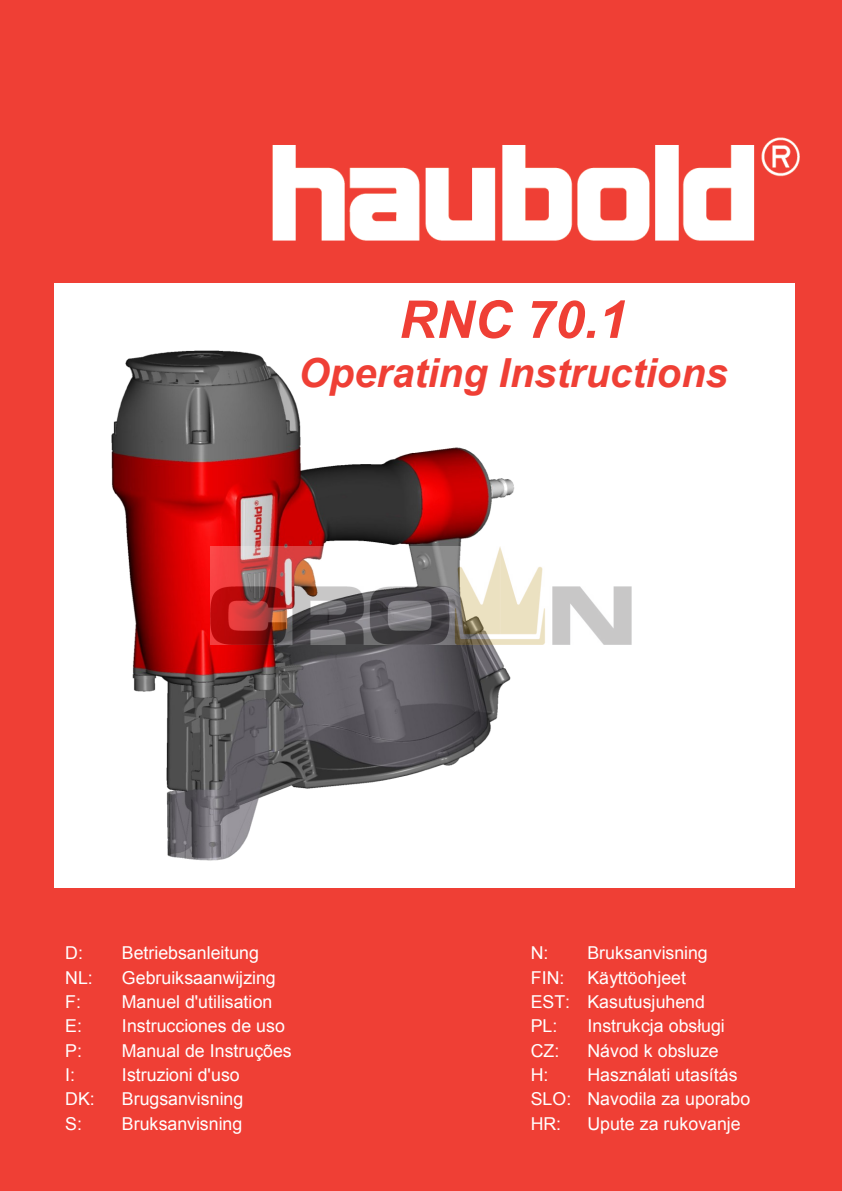
<style>
.page{position:relative;width:842px;height:1191px;background:#fff}
.page>*{position:absolute;margin:0;border:0;box-sizing:border-box;transform-origin:0 0}
.t1{font:italic 700 52px "Arial";color:#ef3f35}
.t2{font:italic 700 40px "Arial";color:#ef3f35}
.t3{font:17.8px "Arial";color:#fff}
</style>
<div class="page">
<div style="left:0;top:0;width:842px;height:1190px;background:#ef3f35"></div>
<div style="left:54px;top:283px;width:740px;height:605px;background:#fff"></div>
<img style="left:272px;top:137px;width:528px;height:104px">
<img style="left:111px;top:350px;width:404px;height:511px">
<img style="left:210px;top:546px;width:421px;height:99px">
<p class="t1" style="left:399px;top:291px;width:230px">RNC 70.1</p>
<p class="t2" style="left:298px;top:350px;width:431px">Operating Instructions</p>
<p class="t3" style="left:65px;top:943px;width:19px">D:</p>
<p class="t3" style="left:122px;top:943px;width:139px">Betriebsanleitung</p>
<p class="t3" style="left:65px;top:967px;width:29px">NL:</p>
<p class="t3" style="left:122px;top:967px;width:155px">Gebruiksaanwijzing</p>
<p class="t3" style="left:65px;top:992px;width:17px">F:</p>
<p class="t3" style="left:122px;top:992px;width:152px">Manuel d'utilisation</p>
<p class="t3" style="left:65px;top:1016px;width:18px">E:</p>
<p class="t3" style="left:122px;top:1016px;width:164px">Instrucciones de uso</p>
<p class="t3" style="left:65px;top:1040px;width:18px">P:</p>
<p class="t3" style="left:122px;top:1040px;width:171px">Manual de Instruções</p>
<p class="t3" style="left:65px;top:1065px;width:11px">I:</p>
<p class="t3" style="left:122px;top:1065px;width:119px">Istruzioni d'uso</p>
<p class="t3" style="left:65px;top:1089px;width:31px">DK:</p>
<p class="t3" style="left:122px;top:1089px;width:123px">Brugsanvisning</p>
<p class="t3" style="left:65px;top:1113px;width:18px">S:</p>
<p class="t3" style="left:122px;top:1113px;width:122px">Bruksanvisning</p>
<p class="t3" style="left:531px;top:943px;width:19px">N:</p>
<p class="t3" style="left:587px;top:943px;width:122px">Bruksanvisning</p>
<p class="t3" style="left:531px;top:967px;width:35px">FIN:</p>
<p class="t3" style="left:587px;top:967px;width:100px">Käyttöohjeet</p>
<p class="t3" style="left:531px;top:992px;width:175px">EST: Kasutusjuhend</p>
<p class="t3" style="left:531px;top:1016px;width:28px">PL:</p>
<p class="t3" style="left:587px;top:1016px;width:139px">Instrukcja obsługi</p>
<p class="t3" style="left:531px;top:1040px;width:30px">CZ:</p>
<p class="t3" style="left:587px;top:1040px;width:133px">Návod k obsluze</p>
<p class="t3" style="left:531px;top:1065px;width:19px">H:</p>
<p class="t3" style="left:587px;top:1065px;width:152px">Használati utasítás</p>
<p class="t3" style="left:531px;top:1089px;width:221px">SLO: Navodila za uporabo</p>
<p class="t3" style="left:531px;top:1113px;width:32px">HR:</p>
<p class="t3" style="left:587px;top:1113px;width:155px">Upute za rukovanje</p>
</div>
